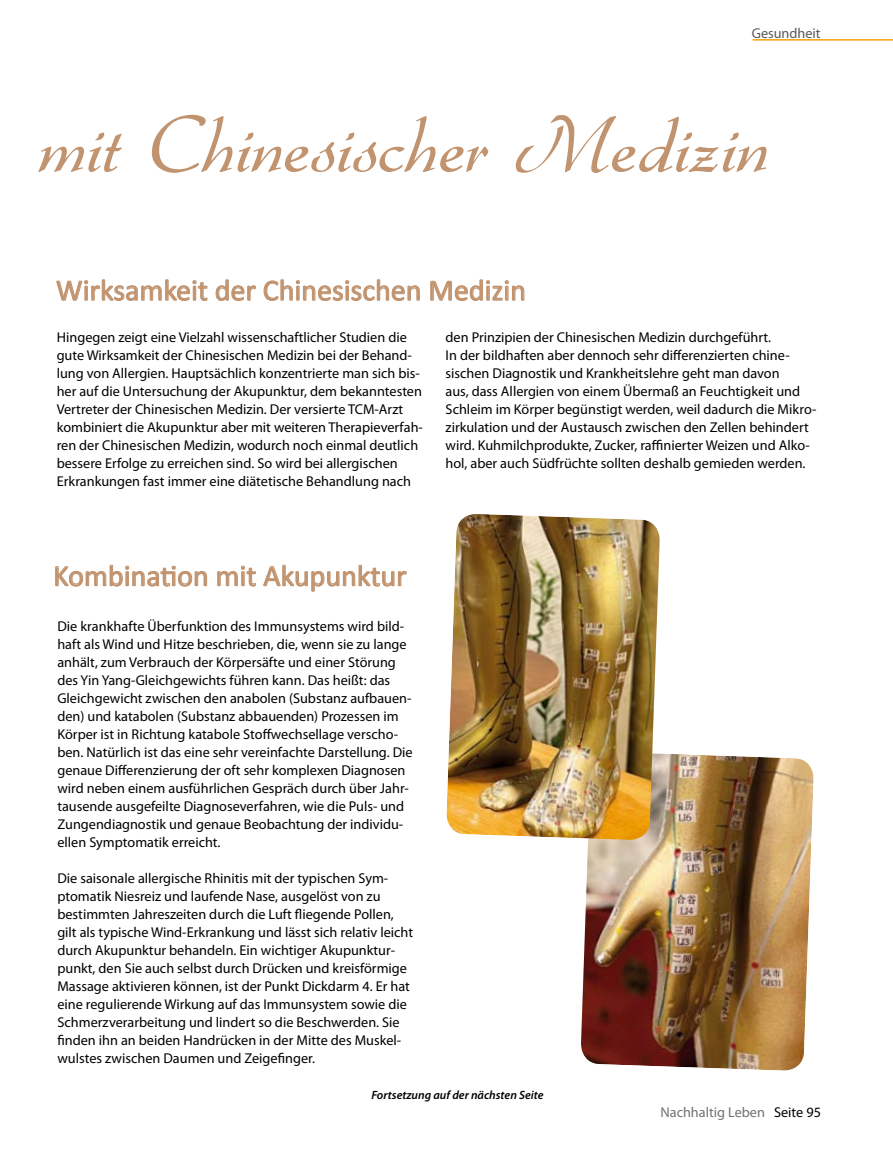
<style>
.page{position:relative;width:893px;height:1149px;background:#fff}
.page>*{position:absolute;margin:0;border:0;box-sizing:border-box;transform-origin:0 0}
.t1{font:82.5px "Gabrielle";color:#c1936e;scale:1.05 1}
.t2{font:30px "Calibri";color:#c1936e}
.t3{font:14.25px/18px "Myriad Pro";color:#000}
.t4{font:14.25px "Myriad Pro";color:#707173}
.t5{font:14.25px "Myriad Pro";color:#58585a}
.t6{font:italic 600 12px "Myriad Pro";color:#000}
.s1{color:#000}
</style>
<div class="page">
<svg style="left:56px;top:279px;width:152px;height:22px"></svg>
<svg style="left:216px;top:279px;width:40px;height:22px"></svg>
<svg style="left:264px;top:279px;width:156px;height:22px"></svg>
<svg style="left:430px;top:279px;width:94px;height:22px"></svg>
<svg style="left:55px;top:564px;width:152px;height:22px"></svg>
<svg style="left:217px;top:565px;width:39px;height:21px"></svg>
<svg style="left:263px;top:564px;width:144px;height:27px"></svg>
<img style="left:581px;top:753px;width:233px;height:317px">
<img style="left:446px;top:514px;width:214px;height:326px">
<hr style="left:753px;top:39px;width:140px;height:2px;background:#f5a10d">
<p class="t5" style="left:752px;top:25px;width:70px">Gesundheit</p>
<h1 class="t1" style="left:39px;top:97px;width:696px">mit Chinesischer Medizin</h1>
<h2 class="t2" style="left:56px;top:271px;width:471px">Wirksamkeit der Chinesischen Medizin</h2>
<p class="t3" style="left:57px;top:328px;width:368px">Hingegen zeigt eine Vielzahl wissenschaftlicher Studien die gute Wirksamkeit der Chinesischen Medizin bei der Behand&shy;lung von Allergien. Hauptsächlich konzentrierte man sich bis&shy;her auf die Untersuchung der Akupunktur, dem bekanntesten Vertreter der Chinesischen Medizin. Der versierte TCM-Arzt kombiniert die Akupunktur aber mit weiteren Therapieverfah&shy;ren der Chinesischen Medizin, wodurch noch einmal deutlich bessere Erfolge zu erreichen sind. So wird bei allergischen Erkrankungen fast immer eine diätetische Behandlung nach</p>
<p class="t3" style="left:446px;top:328px;width:372px">den Prinzipien der Chinesischen Medizin durchgeführt.<br>In der bildhaften aber dennoch sehr differenzierten chine&shy;sischen Diagnostik und Krankheitslehre geht man davon<br>aus, dass Allergien von einem Übermaß an Feuchtigkeit und Schleim im Körper begünstigt werden, weil dadurch die Mikro&shy;zirkulation und der Austausch zwischen den Zellen behindert wird. Kuhmilchprodukte, Zucker, raffinierter Weizen und Alko&shy;hol, aber auch Südfrüchte sollten deshalb gemieden werden.</p>
<h2 class="t2" style="left:53px;top:557px;width:355px">Kombination mit Akupunktur</h2>
<p class="t3" style="left:57px;top:616px;width:357px">Die krankhafte Überfunktion des Immunsystems wird bild&shy;haft als Wind und Hitze beschrieben, die, wenn sie zu lange anhält, zum Verbrauch der Körpersäfte und einer Störung des Yin Yang-Gleichgewichts führen kann. Das heißt: das Gleichgewicht zwischen den anabolen (Substanz aufbauen&shy;den) und katabolen (Substanz abbauenden) Prozessen im Körper ist in Richtung katabole Stoffwechsellage verscho&shy;ben. Natürlich ist das eine sehr vereinfachte Darstellung. Die genaue Differenzierung der oft sehr komplexen Diagnosen wird neben einem ausführlichen Gespräch durch über Jahr&shy;tausende ausgefeilte Diagnoseverfahren, wie die Puls- und Zungendiagnostik und genaue Beobachtung der individu&shy;ellen Symptomatik erreicht.</p>
<p class="t3" style="left:57px;top:868px;width:357px">Die saisonale allergische Rhinitis mit der typischen Sym&shy;ptomatik Niesreiz und laufende Nase, ausgelöst von zu bestimmten Jahreszeiten durch die Luft fliegende Pollen, gilt als typische Wind-Erkrankung und lässt sich relativ leicht durch Akupunktur behandeln. Ein wichtiger Akupunktur&shy;punkt, den Sie auch selbst durch Drücken und kreisförmige Massage aktivieren können, ist der Punkt Dickdarm 4. Er hat eine regulierende Wirkung auf das Immunsystem sowie die Schmerzverarbeitung und lindert so die Beschwerden. Sie finden ihn an beiden Handrücken in der Mitte des Muskel&shy;wulstes zwischen Daumen und Zeigefinger.</p>
<p class="t6" style="left:371px;top:1086px;width:174px">Fortsetzung auf der nächsten Seite</p>
<p class="t4" style="left:660px;top:1102px;width:162px">Nachhaltig Leben <span class="s1">Seite 95</span></p>
</div>
